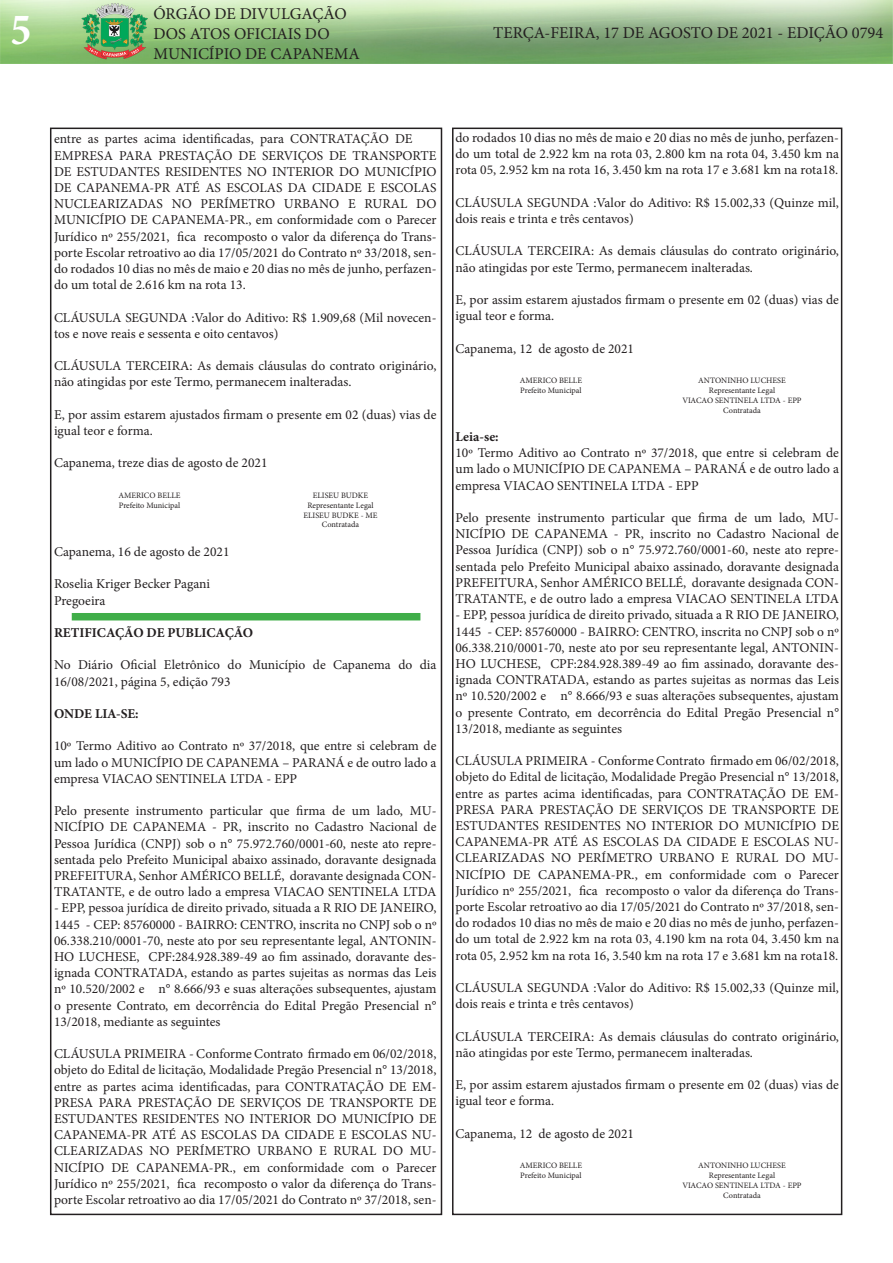
<style>
.page{position:relative;width:893px;height:1263px;background:#fff}
.page>*{position:absolute;margin:0;border:0;box-sizing:border-box;transform-origin:0 0}
.t1{font:700 condensed 45px "Minion Pro";color:#fff}
.t2{font:16.5px/19.8px "Minion Pro";color:#231f20}
.t3{font:13.5px/16.2px "Minion Pro";color:#231f20}
.t4{font:700 13.5px "Minion Pro";color:#231f20}
.t5{font:8.25px "Minion Pro";color:#231f20}
</style>
<div class="page">
<div style="left:50px;top:128px;width:392px;height:1087px;border:2px solid #231f20"></div>
<img style="left:0;top:0;width:893px;height:64px">
<div style="left:452px;top:128px;width:390px;height:1087px;border:2px solid #231f20"></div>
<div style="left:72px;top:613px;width:348px;height:7px;background:#40ae49"></div>
<h1 class="t1" style="left:11px;top:-1px;width:22px">5</h1>
<p class="t2" style="left:153px;top:4px;width:208px">ÓRGÃO DE DIVULGAÇÃO<br>DOS ATOS OFICIAIS DO<br>MUNICÍPIO DE CAPANEMA</p>
<p class="t2" style="left:493px;top:23px;width:392px">TERÇA-FEIRA, 17 DE AGOSTO DE 2021 - EDIÇÃO 0794</p>
<p class="t3" style="left:54px;top:131px;width:384px">entre as partes acima identificadas, para CONTRATAÇÃO DE EMPRESA PARA PRESTAÇÃO DE SERVIÇOS DE TRANSPORTE DE ESTUDANTES RESIDENTES NO INTERIOR DO MUNICÍPIO DE CAPANEMA-PR ATÉ AS ESCOLAS DA CIDADE E ESCOLAS NUCLEARIZADAS NO PERÍMETRO URBANO E RURAL DO MUNICÍPIO DE CAPANEMA-PR., em conformidade com o Parecer Jurídico nº 255/2021, fica recomposto o valor da diferença do Trans&shy;porte Escolar retroativo ao dia 17/05/2021 do Contrato nº 33/2018, sen&shy;do rodados 10 dias no mês de maio e 20 dias no mês de junho, perfazen&shy;do um total de 2.616 km na rota 13.</p>
<p class="t3" style="left:54px;top:309px;width:384px">CLÁUSULA SEGUNDA :Valor do Aditivo: R$ 1.909,68 (Mil novecen&shy;tos e nove reais e sessenta e oito centavos)</p>
<p class="t3" style="left:54px;top:358px;width:384px">CLÁUSULA TERCEIRA: As demais cláusulas do contrato originário, não atingidas por este Termo, permanecem inalteradas.</p>
<p class="t3" style="left:54px;top:406px;width:384px">E, por assim estarem ajustados firmam o presente em 02 (duas) vias de igual teor e forma.</p>
<p class="t3" style="left:54px;top:455px;width:215px">Capanema, treze dias de agosto de 2021</p>
<p class="t5" style="left:118px;top:490px;width:64px">AMERICO BELLE</p>
<p class="t5" style="left:119px;top:499px;width:63px">Prefeito Municipal</p>
<p class="t5" style="left:313px;top:490px;width:57px">ELISEU BUDKE</p>
<p class="t5" style="left:307px;top:499px;width:68px">Representante Legal</p>
<p class="t5" style="left:303px;top:509px;width:76px">ELISEU BUDKE - ME</p>
<p class="t5" style="left:322px;top:519px;width:39px">Contratada</p>
<p class="t3" style="left:54px;top:544px;width:177px">Capanema, 16 de agosto de 2021</p>
<p class="t3" style="left:54px;top:576px;width:158px">Roselia Kriger Becker Pagani</p>
<p class="t3" style="left:54px;top:592px;width:53px">Pregoeira</p>
<p class="t4" style="left:54px;top:623px;width:201px">RETIFICAÇÃO DE PUBLICAÇÃO</p>
<p class="t3" style="left:54px;top:657px;width:384px">No Diário Oficial Eletrônico do Município de Capanema do dia<br>16/08/2021, página 5, edição 793</p>
<p class="t4" style="left:54px;top:704px;width:86px">ONDE LIA-SE:</p>
<p class="t3" style="left:54px;top:738px;width:384px;text-align:justify">10º Termo Aditivo ao Contrato nº 37/2018, que entre si celebram de um lado o MUNICÍPIO DE CAPANEMA – PARANÁ e de outro lado a empresa VIACAO SENTINELA LTDA - EPP</p>
<p class="t3" style="left:54px;top:803px;width:384px;text-align:justify">Pelo presente instrumento particular que firma de um lado, MU-NICÍPIO DE CAPANEMA - PR, inscrito no Cadastro Nacional de Pessoa Jurídica (CNPJ) sob o n° 75.972.760/0001-60, neste ato repre&shy;sentada pelo Prefeito Municipal abaixo assinado, doravante designada PREFEITURA, Senhor AMÉRICO BELLÉ, doravante designada CON-TRATANTE, e de outro lado a empresa VIACAO SENTINELA LTDA</p>
<p class="t3" style="left:54px;top:900px;width:384px;text-align:justify">- EPP, pessoa jurídica de direito privado, situada a R RIO DE JANEIRO, 1445 - CEP: 85760000 - BAIRRO: CENTRO, inscrita no CNPJ sob o nº 06.338.210/0001-70, neste ato por seu representante legal, ANTONIN-HO LUCHESE, CPF:284.928.389-49 ao fim assinado, doravante des&shy;ignada CONTRATADA, estando as partes sujeitas as normas das Leis nº 10.520/2002 e n° 8.666/93 e suas alterações subsequentes, ajustam o presente Contrato, em decorrência do Edital Pregão Presencial n° 13/2018, mediante as seguintes</p>
<p class="t3" style="left:54px;top:1046px;width:384px;text-align:justify">CLÁUSULA PRIMEIRA - Conforme Contrato firmado em 06/02/2018, objeto do Edital de licitação, Modalidade Pregão Presencial n° 13/2018, entre as partes acima identificadas, para CONTRATAÇÃO DE EM-PRESA PARA PRESTAÇÃO DE SERVIÇOS DE TRANSPORTE DE ESTUDANTES RESIDENTES NO INTERIOR DO MUNICÍPIO DE CAPANEMA-PR ATÉ AS ESCOLAS DA CIDADE E ESCOLAS NU-CLEARIZADAS NO PERÍMETRO URBANO E RURAL DO MU-NICÍPIO DE CAPANEMA-PR., em conformidade com o Parecer Jurídico nº 255/2021, fica recomposto o valor da diferença do Trans&shy;porte Escolar retroativo ao dia 17/05/2021 do Contrato nº 37/2018, sen-</p>
<p class="t3" style="left:455px;top:130px;width:385px;text-align:justify">do rodados 10 dias no mês de maio e 20 dias no mês de junho, perfazen&shy;do um total de 2.922 km na rota 03, 2.800 km na rota 04, 3.450 km na rota 05, 2.952 km na rota 16, 3.450 km na rota 17 e 3.681 km na rota18.</p>
<p class="t3" style="left:455px;top:194px;width:385px">CLÁUSULA SEGUNDA :Valor do Aditivo: R$ 15.002,33 (Quinze mil, dois reais e trinta e três centavos)</p>
<p class="t3" style="left:455px;top:243px;width:385px">CLÁUSULA TERCEIRA: As demais cláusulas do contrato originário, não atingidas por este Termo, permanecem inalteradas.</p>
<p class="t3" style="left:455px;top:292px;width:385px">E, por assim estarem ajustados firmam o presente em 02 (duas) vias de igual teor e forma.</p>
<p class="t3" style="left:455px;top:340px;width:180px">Capanema, 12 de agosto de 2021</p>
<p class="t5" style="left:520px;top:375px;width:64px">AMERICO BELLE</p>
<p class="t5" style="left:520px;top:385px;width:63px">Prefeito Municipal</p>
<p class="t5" style="left:698px;top:375px;width:89px">ANTONINHO LUCHESE</p>
<p class="t5" style="left:709px;top:385px;width:68px">Representante Legal</p>
<p class="t5" style="left:682px;top:394px;width:121px">VIACAO SENTINELA LTDA - EPP</p>
<p class="t5" style="left:723px;top:404px;width:39px">Contratada</p>
<p class="t4" style="left:455px;top:427px;width:45px">Leia-se:</p>
<p class="t3" style="left:455px;top:445px;width:385px;text-align:justify">10º Termo Aditivo ao Contrato nº 37/2018, que entre si celebram de um lado o MUNICÍPIO DE CAPANEMA – PARANÁ e de outro lado a empresa VIACAO SENTINELA LTDA - EPP</p>
<p class="t3" style="left:455px;top:510px;width:385px;text-align:justify">Pelo presente instrumento particular que firma de um lado, MU-NICÍPIO DE CAPANEMA - PR, inscrito no Cadastro Nacional de Pessoa Jurídica (CNPJ) sob o n° 75.972.760/0001-60, neste ato repre&shy;sentada pelo Prefeito Municipal abaixo assinado, doravante designada PREFEITURA, Senhor AMÉRICO BELLÉ, doravante designada CON-TRATANTE, e de outro lado a empresa VIACAO SENTINELA LTDA</p>
<p class="t3" style="left:455px;top:607px;width:385px;text-align:justify">- EPP, pessoa jurídica de direito privado, situada a R RIO DE JANEIRO, 1445 - CEP: 85760000 - BAIRRO: CENTRO, inscrita no CNPJ sob o nº 06.338.210/0001-70, neste ato por seu representante legal, ANTONIN-HO LUCHESE, CPF:284.928.389-49 ao fim assinado, doravante des&shy;ignada CONTRATADA, estando as partes sujeitas as normas das Leis nº 10.520/2002 e n° 8.666/93 e suas alterações subsequentes, ajustam o presente Contrato, em decorrência do Edital Pregão Presencial n° 13/2018, mediante as seguintes</p>
<p class="t3" style="left:455px;top:753px;width:385px;text-align:justify">CLÁUSULA PRIMEIRA - Conforme Contrato firmado em 06/02/2018, objeto do Edital de licitação, Modalidade Pregão Presencial n° 13/2018, entre as partes acima identificadas, para CONTRATAÇÃO DE EM-PRESA PARA PRESTAÇÃO DE SERVIÇOS DE TRANSPORTE DE ESTUDANTES RESIDENTES NO INTERIOR DO MUNICÍPIO DE CAPANEMA-PR ATÉ AS ESCOLAS DA CIDADE E ESCOLAS NU-CLEARIZADAS NO PERÍMETRO URBANO E RURAL DO MU-NICÍPIO DE CAPANEMA-PR., em conformidade com o Parecer Jurídico nº 255/2021, fica recomposto o valor da diferença do Trans&shy;porte Escolar retroativo ao dia 17/05/2021 do Contrato nº 37/2018, sen&shy;do rodados 10 dias no mês de maio e 20 dias no mês de junho, perfazen&shy;do um total de 2.922 km na rota 03, 4.190 km na rota 04, 3.450 km na rota 05, 2.952 km na rota 16, 3.540 km na rota 17 e 3.681 km na rota18.</p>
<p class="t3" style="left:455px;top:979px;width:385px">CLÁUSULA SEGUNDA :Valor do Aditivo: R$ 15.002,33 (Quinze mil, dois reais e trinta e três centavos)</p>
<p class="t3" style="left:455px;top:1028px;width:385px">CLÁUSULA TERCEIRA: As demais cláusulas do contrato originário, não atingidas por este Termo, permanecem inalteradas.</p>
<p class="t3" style="left:455px;top:1077px;width:385px">E, por assim estarem ajustados firmam o presente em 02 (duas) vias de igual teor e forma.</p>
<p class="t3" style="left:455px;top:1125px;width:180px">Capanema, 12 de agosto de 2021</p>
<p class="t5" style="left:520px;top:1160px;width:64px">AMERICO BELLE</p>
<p class="t5" style="left:520px;top:1170px;width:63px">Prefeito Municipal</p>
<p class="t5" style="left:698px;top:1160px;width:89px">ANTONINHO LUCHESE</p>
<p class="t5" style="left:709px;top:1170px;width:68px">Representante Legal</p>
<p class="t5" style="left:682px;top:1180px;width:121px">VIACAO SENTINELA LTDA - EPP</p>
<p class="t5" style="left:723px;top:1189px;width:39px">Contratada</p>
</div>
